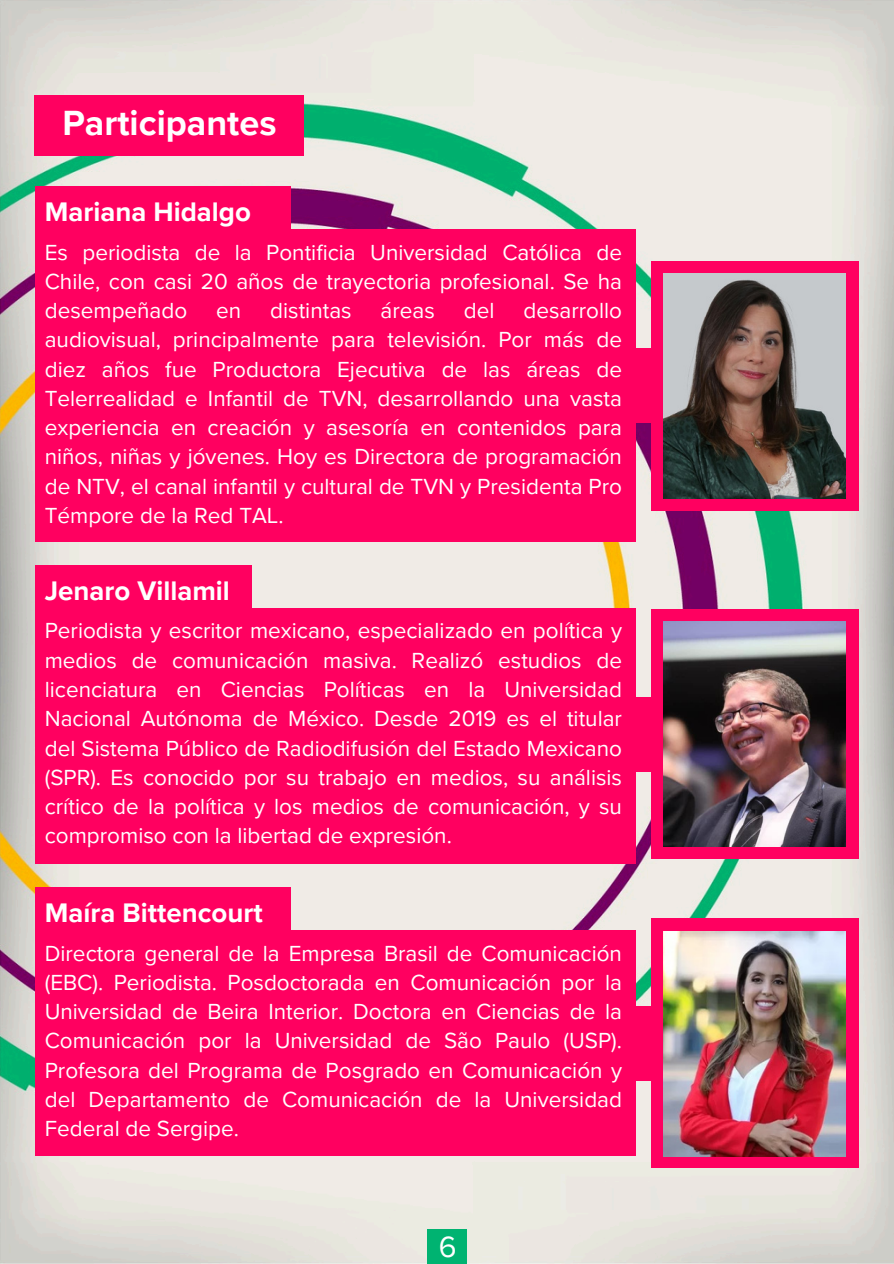
<style>
.page{position:relative;width:894px;height:1264px;background:#fff}
.page>*{position:absolute;margin:0;border:0;box-sizing:border-box;transform-origin:0 0}
.t1{font:700 36px "Proxima Nova";color:#fff}
.t2{font:30.15px "Proxima Nova";color:#fff}
.t3{font:700 27.6px "Proxima Nova";color:#fff}
.t4{font:22.5px/29.2px "Proxima Nova";color:#fff;text-align:justify}
</style>
<div class="page">
<img style="left:0;top:0;width:893px;height:1263px">
<div style="left:427px;top:1228px;width:39px;height:35px;background:#00b371"></div>
<div style="left:35px;top:95px;width:269px;height:60px;background:#ff0060"></div>
<div style="left:35px;top:187px;width:255px;height:50px;background:#ff0060"></div>
<div style="left:36px;top:229px;width:600px;height:313px;background:#ff0060"></div>
<div style="left:622px;top:348px;width:236px;height:75px;background:#ff0060"></div>
<div style="left:650px;top:261px;width:208px;height:249px;background:#ff0060"></div>
<img style="left:663px;top:273px;width:182px;height:225px">
<div style="left:35px;top:565px;width:216px;height:51px;background:#ff0060"></div>
<div style="left:36px;top:608px;width:599px;height:256px;background:#ff0060"></div>
<div style="left:622px;top:697px;width:236px;height:74px;background:#ff0060"></div>
<div style="left:650px;top:609px;width:208px;height:249px;background:#ff0060"></div>
<img style="left:663px;top:621px;width:182px;height:225px">
<div style="left:35px;top:887px;width:255px;height:51px;background:#ff0060"></div>
<div style="left:36px;top:930px;width:600px;height:226px;background:#ff0060"></div>
<div style="left:622px;top:1006px;width:236px;height:74px;background:#ff0060"></div>
<div style="left:650px;top:918px;width:208px;height:250px;background:#ff0060"></div>
<img style="left:663px;top:931px;width:182px;height:225px">
<h1 class="t1" style="left:62px;top:102px;width:216px">Participantes</h1>
<h2 class="t3" style="left:45px;top:196px;width:208px">Mariana Hidalgo</h2>
<p class="t4" style="left:45px;top:238px;width:578px">Es periodista de la Pontificia Universidad Católica de Chile, con casi 20 años de trayectoria profesional. Se ha desempeñado</p>
<p class="t4" style="left:216px;top:296px;width:27px">en</p>
<p class="t4" style="left:270px;top:296px;width:83px">distintas</p>
<p class="t4" style="left:380px;top:296px;width:56px">áreas</p>
<p class="t4" style="left:463px;top:296px;width:32px">del</p>
<p class="t4" style="left:45px;top:296px;width:578px;text-indent:478px">desarrollo audiovisual, principalmente para televisión. Por más de diez años fue Productora Ejecutiva de las áreas de Telerrealidad e Infantil de TVN, desarrollando una vasta experiencia en creación y asesoría en contenidos para niños, niñas y jóvenes. Hoy es Directora de programación de NTV, el canal infantil y cultural de TVN y Presidenta Pro Témpore de la Red TAL.</p>
<p class="t3" style="left:45px;top:574px;width:187px">Jenaro Villamil</p>
<h2 class="t4" style="left:45px;top:617px;width:578px">Periodista y escritor mexicano, especializado en política y medios de comunicación masiva. Realizó estudios de licenciatura en Ciencias Políticas en la Universidad Nacional Autónoma de México. Desde 2019 es el titular del Sistema Público de Radiodifusión del Estado Mexicano (SPR). Es conocido por su trabajo en medios, su análisis crítico de la política y los medios de comunicación, y su compromiso con la libertad de expresión.</h2>
<p class="t3" style="left:45px;top:896px;width:219px">Maíra Bittencourt</p>
<p class="t4" style="left:45px;top:938px;width:578px">Directora general de la Empresa Brasil de Comunicación (EBC). Periodista. Posdoctorada en Comunicación por la Universidad de Beira Interior. Doctora en Ciencias de la Comunicación por la Universidad de São Paulo (USP).<br>Profesora del Programa de Posgrado en Comunicación y del Departamento de Comunicación de la Universidad Federal de Sergipe.</p>
<p class="t2" style="left:438px;top:1229px;width:19px">6</p>
</div>
